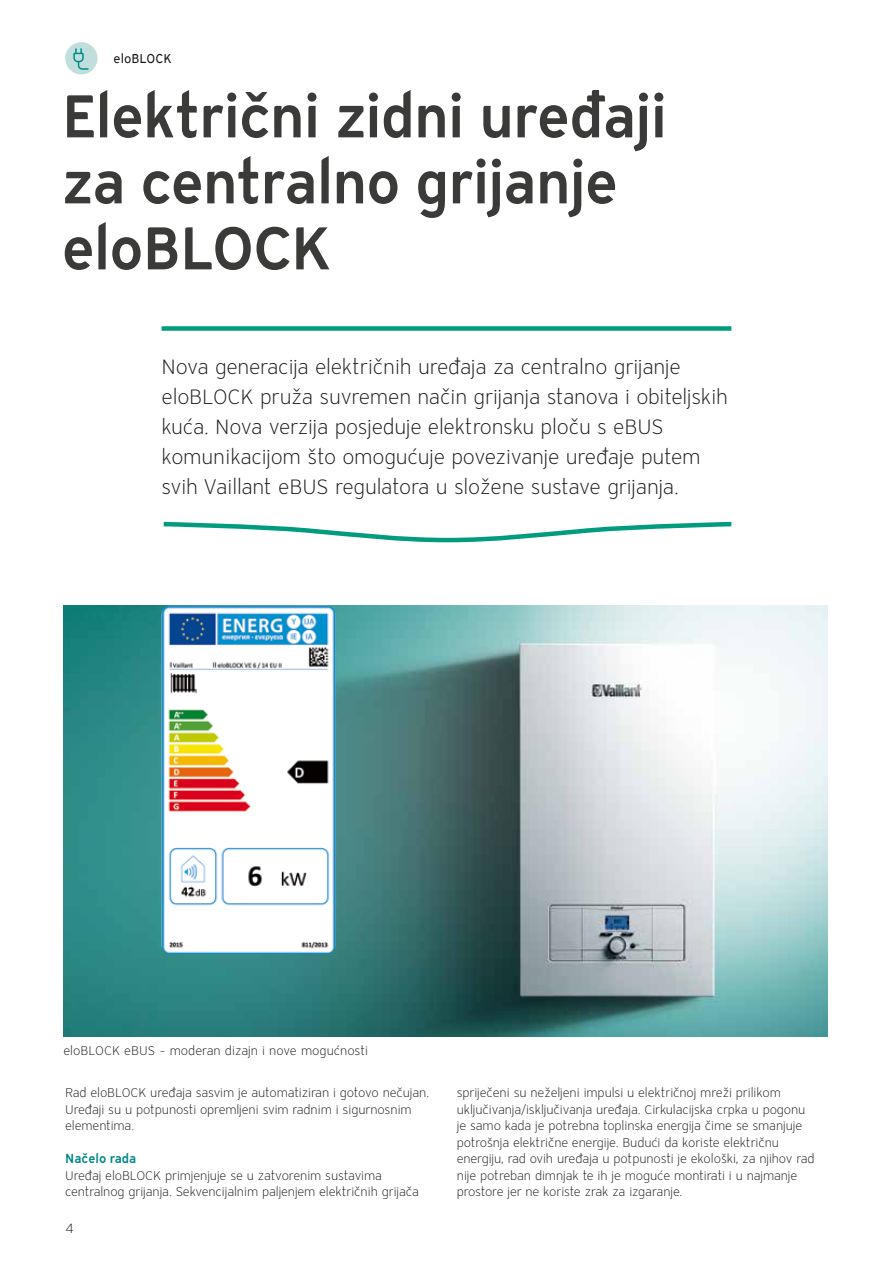
<style>
.page{position:relative;width:893px;height:1263px;background:#fff}
.page>*{position:absolute;margin:0;border:0;box-sizing:border-box;transform-origin:0 0}
.t1{font:60px/66px "Vaillant 13 Demi TID";letter-spacing:-.02em;color:#3a3a39}
.t2{font:21px/30px "Vaillant 13 Light TID";letter-spacing:-.01em;color:#181716}
.t3{font:13.5px "Vaillant 13 Light TID";color:#181716}
.t4{font:12.75px/16.5px "Vaillant 13 Light TID";letter-spacing:-.01em;color:#181716}
.t5{font:12.75px "Vaillant 13 Demi TID";color:#008889}
.t6{font:12.75px "Vaillant 13 Book ETID";color:#181716}
</style>
<div class="page">
<img style="left:64px;top:606px;width:763px;height:431px">
<img style="left:162px;top:606px;width:173px;height:348px">
<div style="left:162px;top:326px;width:569px;height:5px;background:#009c7d"></div>
<svg style="left:163px;top:521px;width:569px;height:22px"></svg>
<div style="left:65px;top:42px;width:33px;height:32px;background:#bfdedc;border-radius:50%"></div>
<svg style="left:73px;top:48px;width:16px;height:22px"></svg>
<p class="t6" style="left:114px;top:51px;width:60px">eloBLOCK</p>
<h1 class="t1" style="left:62px;top:81px;width:607px">Električni zidni uređaji za centralno grijanje eloBLOCK</h1>
<p class="t2" style="left:162px;top:351px;width:568px">Nova generacija električnih uređaja za centralno grijanje eloBLOCK pruža suvremen način grijanja stanova i obiteljskih kuća. Nova verzija posjeduje elektronsku ploču s eBUS komunikacijom što omogućuje povezivanje uređaje putem svih Vaillant eBUS regulatora u složene sustave grijanja.</p>
<p class="t4" style="left:63px;top:1042px;width:306px">eloBLOCK eBUS – moderan dizajn i nove mogućnosti</p>
<p class="t4" style="left:65px;top:1084px;width:366px">Rad eloBLOCK uređaja sasvim je automatiziran i gotovo nečujan.<br>Uređaji su u potpunosti opremljeni svim radnim i sigurnosnim elementima.</p>
<p class="t5" style="left:65px;top:1150px;width:73px">Načelo rada</p>
<p class="t4" style="left:65px;top:1167px;width:355px">Uređaj eloBLOCK primjenjuje se u zatvorenim sustavima centralnog grijanja. Sekvencijalnim paljenjem električnih grijača</p>
<p class="t3" style="left:65px;top:1220px;width:11px">4</p>
<p class="t4" style="left:457px;top:1084px;width:359px">spriječeni su neželjeni impulsi u električnoj mreži prilikom uključivanja/isključivanja uređaja. Cirkulacijska crpka u pogonu je samo kada je potrebna toplinska energija čime se smanjuje potrošnja električne energije. Budući da koriste električnu energiju, rad ovih uređaja u potpunosti je ekološki, za njihov rad nije potreban dimnjak te ih je moguće montirati i u najmanje prostore jer ne koriste zrak za izgaranje.</p>
</div>
